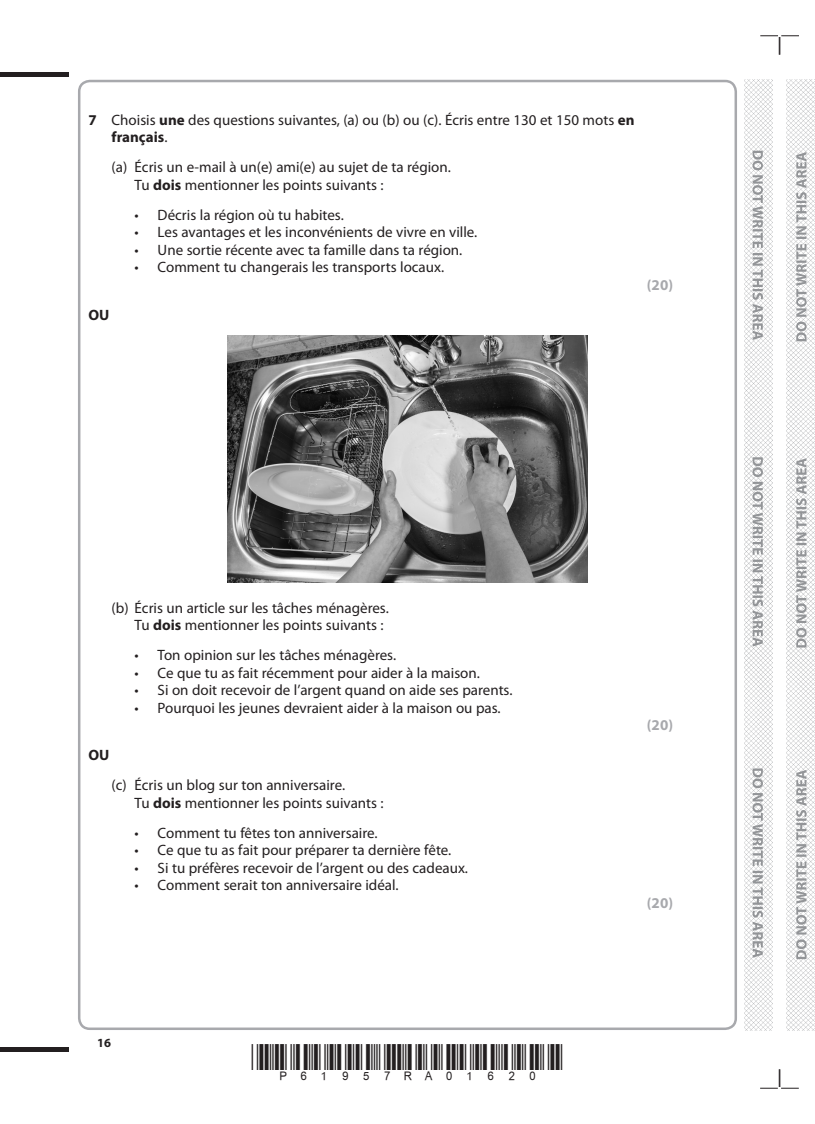
<style>
.page{position:relative;width:815px;height:1124px;background:#fff}
.page>*{position:absolute;margin:0;border:0;box-sizing:border-box;transform-origin:0 0}
.t1{font:15px/17.5px "Myriad Pro";color:#231f20}
.t2{font:700 15px "Myriad Pro";color:#a8a9ad}
.t3{font:700 15px "Myriad Pro";color:#231f20}
.t4{font:700 12.5px "Myriad Pro";color:#231f20}
.s1{font-weight:700}
</style>
<div class="page">
<img style="left:787px;top:80px;width:28px;height:949px">
<div style="left:0;top:72px;width:69px;height:5px;background:#231f20"></div>
<hr style="left:0;top:1047px;width:69px;height:4px;background:#231f20">
<svg style="left:760px;top:35px;width:39px;height:20px"></svg>
<svg style="left:760px;top:1069px;width:39px;height:19px"></svg>
<img style="left:744px;top:80px;width:28px;height:949px">
<svg style="left:752px;top:151px;width:11px;height:806px"></svg>
<svg style="left:796px;top:152px;width:11px;height:806px"></svg>
<img style="left:227px;top:335px;width:360px;height:247px">
<p class="t1" style="left:112px;top:111px;width:524px;text-indent:-23px"><span class="s1">7</span> Choisis <span class="s1">une</span> des questions suivantes, (a) ou (b) ou (c). Écris entre 130 et 150 mots <span class="s1">en français</span>.</p>
<p class="t1" style="left:135px;top:159px;width:318px;text-indent:-23px">(a) Écris un e-mail à un(e) ami(e) au sujet de ta région.<br>Tu <span class="s1">dois</span> mentionner les points suivants :</p>
<p class="t1" style="left:135px;top:206px;width:211px">• Décris la région où tu habites.</p>
<p class="t1" style="left:135px;top:224px;width:344px">• Les avantages et les inconvénients de vivre en ville.</p>
<p class="t1" style="left:135px;top:241px;width:329px">• Une sortie récente avec ta famille dans ta région.</p>
<p class="t1" style="left:135px;top:259px;width:311px">• Comment tu changerais les transports locaux.</p>
<p class="t3" style="left:89px;top:306px;width:22px">OU</p>
<p class="t2" style="left:647px;top:276px;width:28px">(20)</p>
<p class="t1" style="left:135px;top:599px;width:256px;text-indent:-23px">(b) Écris un article sur les tâches ménagères.<br>Tu <span class="s1">dois</span> mentionner les points suivants :</p>
<p class="t1" style="left:135px;top:646px;width:263px">• Ton opinion sur les tâches ménagères.</p>
<p class="t1" style="left:135px;top:664px;width:347px">• Ce que tu as fait récemment pour aider à la maison.</p>
<p class="t1" style="left:135px;top:681px;width:379px">• Si on doit recevoir de l’argent quand on aide ses parents.</p>
<p class="t1" style="left:135px;top:699px;width:368px">• Pourquoi les jeunes devraient aider à la maison ou pas.</p>
<p class="t3" style="left:89px;top:746px;width:22px">OU</p>
<p class="t1" style="left:135px;top:776px;width:251px;text-indent:-23px">(c) Écris un blog sur ton anniversaire.<br>Tu <span class="s1">dois</span> mentionner les points suivants :</p>
<p class="t1" style="left:135px;top:824px;width:244px">• Comment tu fêtes ton anniversaire.</p>
<p class="t1" style="left:135px;top:841px;width:318px">• Ce que tu as fait pour préparer ta dernière fête.</p>
<p class="t1" style="left:135px;top:859px;width:335px">• Si tu préfères recevoir de l’argent ou des cadeaux.</p>
<p class="t1" style="left:135px;top:876px;width:266px">• Comment serait ton anniversaire idéal.</p>
<p class="t4" style="left:97px;top:1035px;width:15px">16</p>
<p class="t2" style="left:647px;top:716px;width:28px">(20)</p>
<p class="t2" style="left:647px;top:894px;width:28px">(20)</p>
</div>
